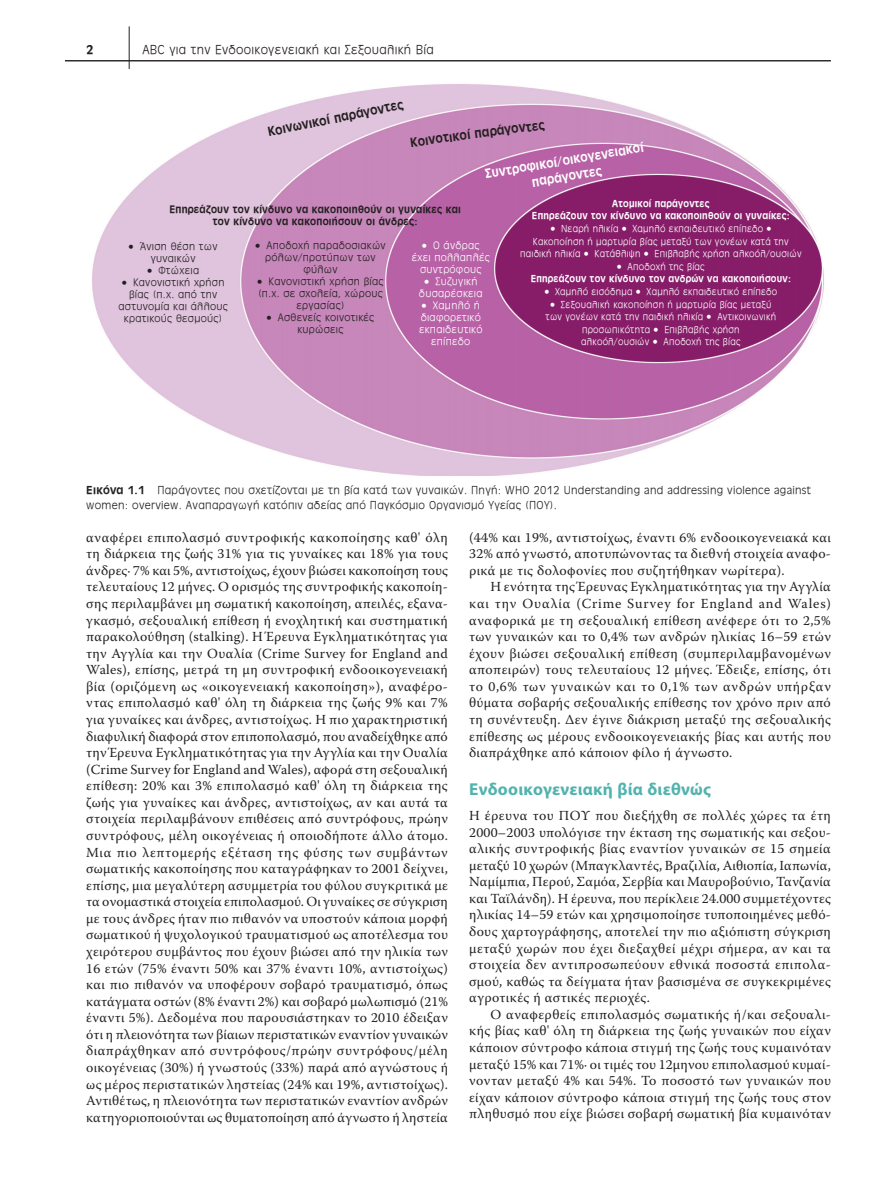
<style>
.page{position:relative;width:893px;height:1192px;background:#fff}
.page>*{position:absolute;margin:0;border:0;box-sizing:border-box;transform-origin:0 0}
.t1{font:700 17.25px "Myriad Pro";letter-spacing:.015em;color:#52b3ae}
.t2{font:13.8px/16.5px "Warnock Pro";letter-spacing:.02em;color:#231f20;text-align:justify}
.t3{font:300 13.5px "UB Antique Olive";letter-spacing:.02em;color:#231f20}
.t4{font:13.5px "UB Antique Olive Bold";color:#231f20;scale:.95 1}
.t5{font:13.5px/16.2px "UB Antique Olive Bold";color:#fff;text-align:center;scale:.95 1}
.t6{font:13.5px "UB Antique Olive Bold";color:#231f20}
.t7{font:300 12px/14.4px "UB Antique Olive";letter-spacing:.02em;color:#231f20}
.t8{font:300 11.25px/12px "UB Antique Olive";letter-spacing:.02em;color:#231f20;text-align:center}
.t9{font:300 11.25px/12px "UB Antique Olive";letter-spacing:.02em;color:#fff;text-align:center}
.t10{font:11.25px/12px "UB Antique Olive Bold";letter-spacing:.02em;color:#231f20;text-align:center;scale:.95 1}
.t11{font:300 10.5px/12.6px "UB Antique Olive";letter-spacing:.02em;color:#fff;text-align:center;scale:.95 1}
.t12{font:10.5px/12.6px "UB Antique Olive Bold";letter-spacing:.02em;color:#fff;text-align:center;scale:.95 1}
.s1{font-family:"UB Antique Olive Bold";font-weight:400}
</style>
<div class="page">
<hr style="left:129px;top:26px;width:1px;height:43px;background:#231f20">
<hr style="left:65px;top:60px;width:765px;height:1px;background:#231f20">
<img style="left:92px;top:84px;width:732px;height:391px">
<p class="t6" style="left:86px;top:43px;width:9px">2</p>
<p class="t3" style="left:142px;top:43px;width:293px">ABC για την Ενδοοικογενειακή και Σεξουαλική Βία</p>
<p class="t4" style="left:266px;top:124px;width:147px;rotate:-11deg">Κοινωνικοί παράγοντες</p>
<p class="t4" style="left:409px;top:135px;width:144px;rotate:-7deg">Κοινοτικοί παράγοντες</p>
<p class="t5" style="left:483px;top:166px;width:170px;rotate:-10deg">Συντροφικοί/οικογενειακοί παράγοντες</p>
<p class="t10" style="left:169px;top:203px;width:308px">Επηρεάζουν τον κίνδυνο να κακοποιηθούν οι γυναίκες και τον κίνδυνο να κακοποιήσουν οι άνδρες:</p>
<p class="t8" style="left:129px;top:240px;width:91px">• Άνιση θέση των γυναικών</p>
<p class="t8" style="left:147px;top:264px;width:54px">• Φτώχεια</p>
<p class="t8" style="left:118px;top:276px;width:111px">• Κανονιστική χρήση βίας (π.χ. από την αστυνομία και άλλους κρατικούς θεσμούς)</p>
<p class="t8" style="left:255px;top:239px;width:132px">• Αποδοχή παραδοσιακών ρόλων/προτύπων των φύλων</p>
<p class="t8" style="left:257px;top:275px;width:128px">• Κανονιστική χρήση βίας (π.χ. σε σχολεία, χώρους εργασίας)</p>
<p class="t8" style="left:266px;top:311px;width:109px">• Ασθενείς κοινοτικές κυρώσεις</p>
<p class="t9" style="left:411px;top:239px;width:80px">• Ο άνδρας έχει πολλαπλές συντρόφους</p>
<p class="t9" style="left:419px;top:275px;width:65px">• Συζυγική δυσαρέσκεια</p>
<p class="t9" style="left:419px;top:299px;width:65px">• Χαμηλό ή διαφορετικό εκπαιδευτικό επίπεδο</p>
<p class="t12" style="left:532px;top:197px;width:273px">Ατομικοί παράγοντες<br>Επηρεάζουν τον κίνδυνο να κακοποιηθούν οι γυναίκες:</p>
<p class="t11" style="left:520px;top:222px;width:298px">• Νεαρή ηλικία • Χαμηλό εκπαιδευτικό επίπεδο •<br>Κακοποίηση ή μαρτυρία βίας μεταξύ των γονέων κατά την παιδική ηλικία • Κατάθλιψη • Επιβλαβής χρήση αλκοόλ/ουσιών</p>
<p class="t11" style="left:617px;top:260px;width:94px">• Αποδοχή της βίας</p>
<p class="t12" style="left:530px;top:273px;width:275px">Επηρεάζουν τον κίνδυνο τον ανδρών να κακοποιήσουν:</p>
<p class="t11" style="left:544px;top:285px;width:247px">• Χαμηλό εισόδημα • Χαμηλό εκπαιδευτικό επίπεδο</p>
<p class="t11" style="left:545px;top:298px;width:244px">• Σεξουαλική κακοποίηση ή μαρτυρία βίας μεταξύ των γονέων κατά την παιδική ηλικία • Αντικοινωνική προσωπικότητα • Επιβλαβής χρήση<br>αλκοόλ/ουσιών • Αποδοχή της βίας</p>
<p class="t7" style="left:86px;top:483px;width:726px"><span class="s1">Εικόνα 1.1</span> Παράγοντες που σχετίζονται με τη βία κατά των γυναικών. Πηγή: WHO 2012 Understanding and addressing violence against women: overview. Αναπαραγωγή κατόπιν αδείας από Παγκόσμιο Οργανισμό Υγείας (ΠΟΥ).</p>
<p class="t2" style="left:86px;top:528px;width:363px">αναφέρει επιπολασμό συντροφικής κακοποίησης καθ' όλη τη διάρκεια της ζωής 31% για τις γυναίκες και 18% για τους άνδρες· 7% και 5%, αντιστοίχως, έχουν βιώσει κακοποίηση τους τελευταίους 12 μήνες. Ο ορισμός της συντροφικής κακοποίη&shy;σης περιλαμβάνει μη σωματική κακοποίηση, απειλές, εξανα&shy;γκασμό, σεξουαλική επίθεση ή ενοχλητική και συστηματική παρακολούθηση (stalking). Η Έρευνα Εγκληματικότητας για την Αγγλία και την Ουαλία (Crime Survey for England and Wales), επίσης, μετρά τη μη συντροφική ενδοοικογενειακή βία (οριζόμενη ως «οικογενειακή κακοποίηση»), αναφέρο&shy;ντας επιπολασμό καθ' όλη τη διάρκεια της ζωής 9% και 7% για γυναίκες και άνδρες, αντιστοίχως. Η πιο χαρακτηριστική διαφυλική διαφορά στον επιποπολασμό, που αναδείχθηκε από την Έρευνα Εγκληματικότητας για την Αγγλία και την Ουαλία (Crime Survey for England and Wales), αφορά στη σεξουαλική επίθεση: 20% και 3% επιπολασμό καθ' όλη τη διάρκεια της ζωής για γυναίκες και άνδρες, αντιστοίχως, αν και αυτά τα στοιχεία περιλαμβάνουν επιθέσεις από συντρόφους, πρώην συντρόφους, μέλη οικογένειας ή οποιοδήποτε άλλο άτομο.<br>Μια πιο λεπτομερής εξέταση της φύσης των συμβάντων σωματικής κακοποίησης που καταγράφηκαν το 2001 δείχνει, επίσης, μια μεγαλύτερη ασυμμετρία του φύλου συγκριτικά με τα ονομαστικά στοιχεία επιπολασμού. Οι γυναίκες σε σύγκριση με τους άνδρες ήταν πιο πιθανόν να υποστούν κάποια μορφή σωματικού ή ψυχολογικού τραυματισμού ως αποτέλεσμα του χειρότερου συμβάντος που έχουν βιώσει από την ηλικία των 16 ετών (75% έναντι 50% και 37% έναντι 10%, αντιστοίχως) και πιο πιθανόν να υποφέρουν σοβαρό τραυματισμό, όπως κατάγματα οστών (8% έναντι 2%) και σοβαρό μωλωπισμό (21% έναντι 5%). Δεδομένα που παρουσιάστηκαν το 2010 έδειξαν ότι η πλειονότητα των βίαιων περιστατικών εναντίον γυναικών διαπράχθηκαν από συντρόφους/πρώην συντρόφους/μέλη οικογένειας (30%) ή γνωστούς (33%) παρά από αγνώστους ή ως μέρος περιστατικών ληστείας (24% και 19%, αντιστοίχως).<br>Αντιθέτως, η πλειονότητα των περιστατικών εναντίον ανδρών κατηγοριοποιούνται ως θυματοποίηση από άγνωστο ή ληστεία</p>
<p class="t2" style="left:469px;top:528px;width:363px">(44% και 19%, αντιστοίχως, έναντι 6% ενδοοικογενειακά και 32% από γνωστό, αποτυπώνοντας τα διεθνή στοιχεία αναφο&shy;ρικά με τις δολοφονίες που συζητήθηκαν νωρίτερα).</p>
<p class="t2" style="left:469px;top:578px;width:363px;text-indent:21px">Η ενότητα της Έρευνας Εγκληματικότητας για την Αγγλία και την Ουαλία (Crime Survey for England and Wales) αναφορικά με τη σεξουαλική επίθεση ανέφερε ότι το 2,5% των γυναικών και το 0,4% των ανδρών ηλικίας 16–59 ετών έχουν βιώσει σεξουαλική επίθεση (συμπεριλαμβανομένων αποπειρών) τους τελευταίους 12 μήνες. Έδειξε, επίσης, ότι το 0,6% των γυναικών και το 0,1% των ανδρών υπήρξαν θύματα σοβαρής σεξουαλικής επίθεσης τον χρόνο πριν από τη συνέντευξη. Δεν έγινε διάκριση μεταξύ της σεξουαλικής επίθεσης ως μέρους ενδοοικογενειακής βίας και αυτής που διαπράχθηκε από κάποιον φίλο ή άγνωστο.</p>
<p class="t1" style="left:469px;top:777px;width:243px">Ενδοοικογενειακή βία διεθνώς</p>
<p class="t2" style="left:469px;top:806px;width:363px">Η έρευνα του ΠΟΥ που διεξήχθη σε πολλές χώρες τα έτη 2000–2003 υπολόγισε την έκταση της σωματικής και σεξου&shy;αλικής συντροφικής βίας εναντίον γυναικών σε 15 σημεία μεταξύ 10 χωρών (Μπαγκλαντές, Βραζιλία, Αιθιοπία, Ιαπωνία, Ναμίμπια, Περού, Σαμόα, Σερβία και Μαυροβούνιο, Τανζανία και Ταϊλάνδη). Η έρευνα, που περίκλειε 24.000 συμμετέχοντες ηλικίας 14–59 ετών και χρησιμοποίησε τυποποιημένες μεθό&shy;δους χαρτογράφησης, αποτελεί την πιο αξιόπιστη σύγκριση μεταξύ χωρών που έχει διεξαχθεί μέχρι σήμερα, αν και τα στοιχεία δεν αντιπροσωπεύουν εθνικά ποσοστά επιπολα&shy;σμού, καθώς τα δείγματα ήταν βασισμένα σε συγκεκριμένες αγροτικές ή αστικές περιοχές.</p>
<p class="t2" style="left:469px;top:1005px;width:363px;text-indent:21px">Ο αναφερθείς επιπολασμός σωματικής ή/και σεξουαλι&shy;κής βίας καθ' όλη τη διάρκεια της ζωής γυναικών που είχαν κάποιον σύντροφο κάποια στιγμή της ζωής τους κυμαινόταν μεταξύ 15% και 71%· οι τιμές του 12μηνου επιπολασμού κυμαί&shy;νονταν μεταξύ 4% και 54%. Το ποσοστό των γυναικών που είχαν κάποιον σύντροφο κάποια στιγμή της ζωής τους στον πληθυσμό που είχε βιώσει σοβαρή σωματική βία κυμαινόταν</p>
</div>
